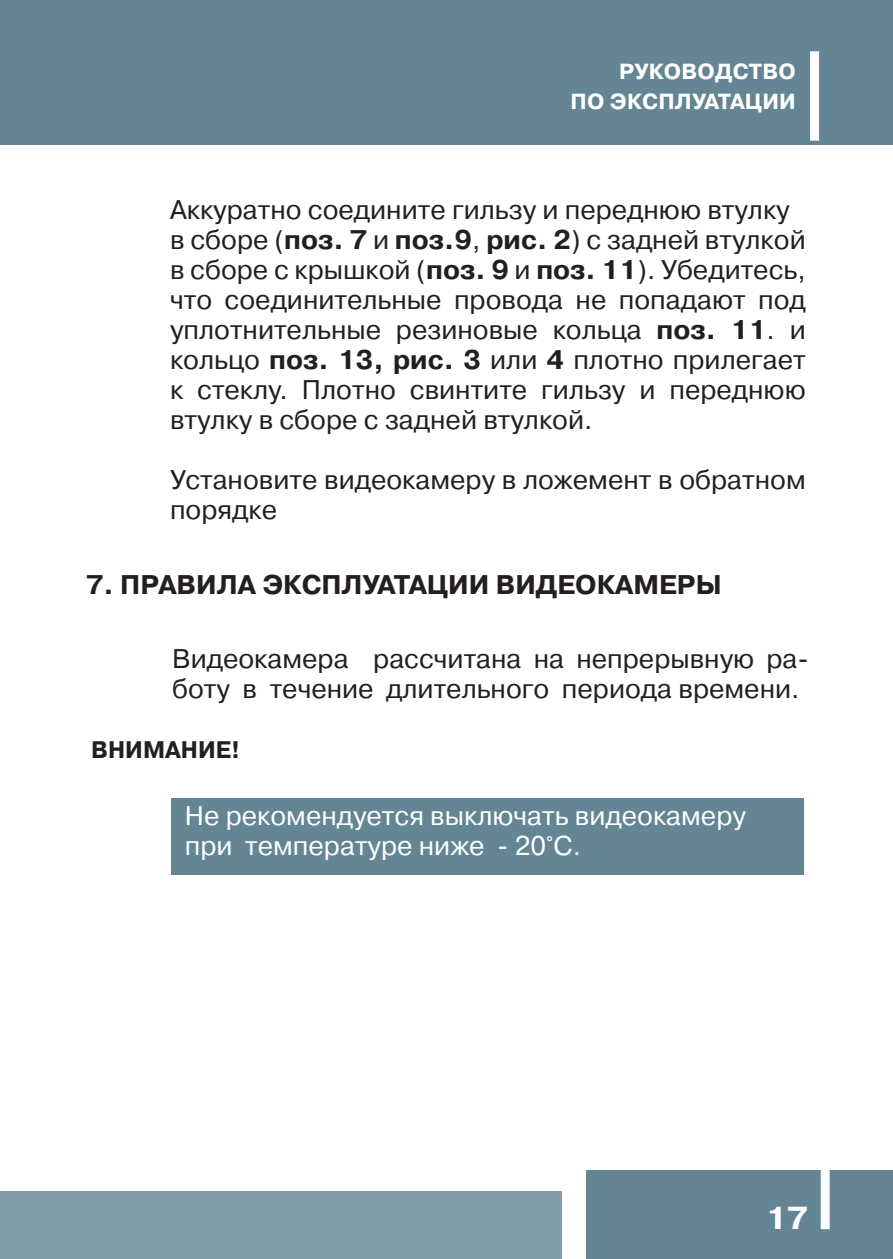
<style>
.page{position:relative;width:893px;height:1259px;background:#fff}
.page>*{position:absolute;margin:0;border:0;box-sizing:border-box;transform-origin:0 0}
.t1{font:700 30px "Pragmatica";color:#fff}
.t2{font:27px/30px "Pragmatica C";color:#231f20}
.t3{font:27px/30px "Pragmatica C";color:#fff}
.t4{font:700 27px "Pragmatica C";color:#231f20}
.t5{font:700 24px "Pragmatica C";color:#231f20}
.t6{font:700 21.9px/29.7px "Pragmatica C";letter-spacing:.01em;color:#fff;text-align:right}
.s1{font-weight:700}
</style>
<div class="page">
<div style="left:0;top:0;width:893px;height:145px;background:#638594"></div>
<div style="left:587px;top:1171px;width:306px;height:88px;background:#638594"></div>
<div style="left:821px;top:268px;width:9px;height:961px;background:#fff"></div>
<div style="left:0;top:1192px;width:561px;height:67px;background:#839ca9"></div>
<div style="left:810px;top:51px;width:9px;height:90px;background:#fff"></div>
<div style="left:171px;top:798px;width:633px;height:76px;background:#638594"></div>
<p class="t6" style="left:570px;top:57px;width:227px">РУКОВОДСТВО<br>ПО ЭКСПЛУАТАЦИИ</p>
<p class="t2" style="left:170px;top:194px;width:637px">Аккуратно соедините гильзу и переднюю втулку в сборе (<span class="s1">поз. 7</span> и <span class="s1">поз.9</span>, <span class="s1">рис. 2</span>) с задней втулкой в сборе с крышкой (<span class="s1">поз. 9</span> и <span class="s1">поз. 11</span>). Убедитесь, что соединительные провода не попадают под уплотнительные резиновые кольца <span class="s1">поз. 11</span>. и кольцо <span class="s1">поз. 13, рис. 3</span> или <span class="s1">4</span> плотно прилегает к стеклу. Плотно свинтите гильзу и переднюю втулку в сборе с задней втулкой.</p>
<p class="t2" style="left:170px;top:464px;width:637px">Установите видеокамеру в ложемент в обратном порядке</p>
<p class="t4" style="left:86px;top:569px;width:633px">7. ПРАВИЛА ЭКСПЛУАТАЦИИ ВИДЕОКАМЕРЫ</p>
<p class="t2" style="left:172px;top:643px;width:638px">Видеокамера рассчитана на непрерывную ра&shy;боту в течение длительного периода времени.</p>
<p class="t5" style="left:91px;top:736px;width:151px">ВНИМАНИЕ!</p>
<p class="t3" style="left:185px;top:801px;width:562px">Не рекомендуется выключать видеокамеру при температуре ниже - 20°С.</p>
<p class="t1" style="left:766px;top:1201px;width:43px">17</p>
</div>
